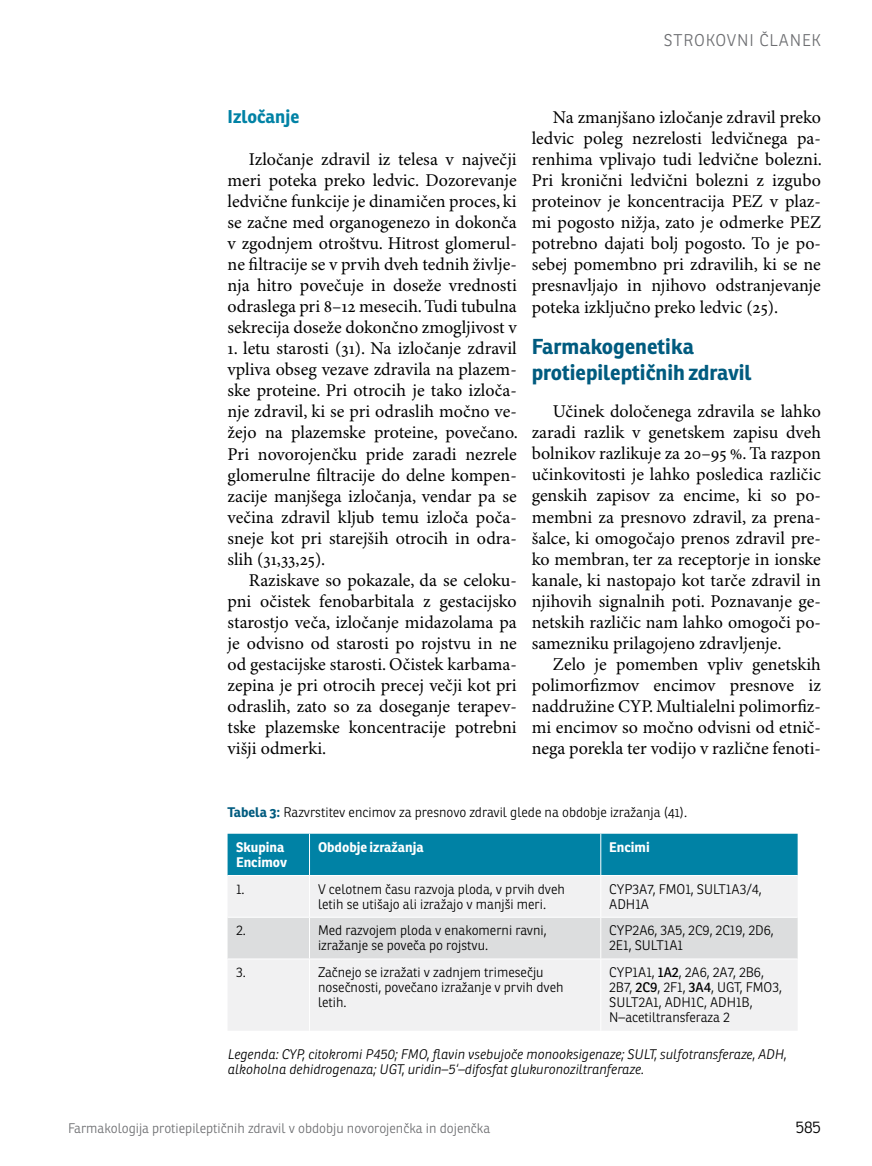
<style>
.page{position:relative;width:872px;height:1166px;background:#fff}
.page>*{position:absolute;margin:0;border:0;box-sizing:border-box;transform-origin:0 0}
.t1{font:700 21px/25.5px "Ronnia";color:#005b7f}
.t2{font:18px/21px "Minion Pro";color:#000;text-align:justify}
.t3{font:700 18px "Ronnia";color:#0082a5}
.t4{font:300 16.5px "Ronnia";letter-spacing:.05em;color:#6d6e71}
.t5{font:300 16.5px "Ronnia";color:#000}
.t6{font:300 13.5px/15px "Ronnia";color:#000}
.t7{font:italic 300 13.5px/15px "Ronnia";color:#000}
.t8{font:300 13.5px "Ronnia";color:#6d6e71}
.t9{font:700 13.5px/15px "Ronnia";color:#fff}
.s1{font-weight:700;color:#005b7f}
.s2{font-weight:400}
</style>
<div class="page">
<div style="left:227px;top:833px;width:570px;height:41px;background:#0082a5"></div>
<div style="left:227px;top:875px;width:570px;height:155px;background:#f1f1f2"></div>
<div style="left:227px;top:917px;width:570px;height:41px;background:#dcddde"></div>
<hr style="left:309px;top:833px;width:1px;height:41px;background:#fff">
<hr style="left:600px;top:833px;width:1px;height:41px;background:#fff">
<hr style="left:309px;top:875px;width:1px;height:41px;background:#fff">
<hr style="left:600px;top:875px;width:1px;height:41px;background:#fff">
<hr style="left:227px;top:916px;width:82px;height:1px;background:#fff">
<hr style="left:309px;top:916px;width:292px;height:1px;background:#fff">
<hr style="left:309px;top:917px;width:1px;height:41px;background:#fff">
<hr style="left:601px;top:916px;width:196px;height:1px;background:#fff">
<hr style="left:600px;top:917px;width:1px;height:41px;background:#fff">
<hr style="left:227px;top:958px;width:82px;height:1px;background:#fff">
<hr style="left:309px;top:958px;width:292px;height:1px;background:#fff">
<hr style="left:309px;top:959px;width:1px;height:71px;background:#fff">
<hr style="left:601px;top:958px;width:196px;height:1px;background:#fff">
<hr style="left:600px;top:959px;width:1px;height:71px;background:#fff">
<p class="t4" style="left:664px;top:30px;width:159px">Strokovni članek</p>
<p class="t3" style="left:227px;top:105px;width:73px">Izločanje</p>
<p class="t2" style="left:227px;top:150px;width:291px;text-indent:21px">Izločanje zdravil iz telesa v največji meri poteka preko ledvic. Dozorevanje ledvične funkcije je dinamičen proces, ki se začne med organogenezo in dokonča v zgodnjem otroštvu. Hitrost glomerul&shy;ne filtracije se v prvih dveh tednih življe&shy;nja hitro povečuje in doseže vrednosti odraslega pri 8–12 mesecih. Tudi tubulna sekrecija doseže dokončno zmogljivost v</p>
<p class="t2" style="left:227px;top:339px;width:292px">1. letu starosti (31). Na izločanje zdravil vpliva obseg vezave zdravila na plazem&shy;ske proteine. Pri otrocih je tako izloča&shy;nje zdravil, ki se pri odraslih močno ve&shy;žejo na plazemske proteine, povečano.<br>Pri novorojenčku pride zaradi nezrele glomerulne filtracije do delne kompen&shy;zacije manjšega izločanja, vendar pa se večina zdravil kljub temu izloča poča&shy;sneje kot pri starejših otrocih in odra&shy;slih (31,33,25).</p>
<p class="t2" style="left:227px;top:570px;width:291px;text-indent:21px">Raziskave so pokazale, da se celoku&shy;pni očistek fenobarbitala z gestacijsko starostjo veča, izločanje midazolama pa je odvisno od starosti po rojstvu in ne od gestacijske starosti. Očistek karbama&shy;zepina je pri otrocih precej večji kot pri odraslih, zato so za doseganje terapev&shy;tske plazemske koncentracije potrebni višji odmerki.</p>
<p class="t2" style="left:532px;top:108px;width:292px;text-indent:21px">Na zmanjšano izločanje zdravil preko ledvic poleg nezrelosti ledvičnega pa&shy;renhima vplivajo tudi ledvične bolezni.<br>Pri kronični ledvični bolezni z izgubo proteinov je koncentracija PEZ v plaz&shy;mi pogosto nižja, zato je odmerke PEZ potrebno dajati bolj pogosto. To je po&shy;sebej pomembno pri zdravilih, ki se ne presnavljajo in njihovo odstranjevanje poteka izključno preko ledvic (25).</p>
<p class="t1" style="left:531px;top:334px;width:221px">Farmakogenetika protiepileptičnih zdravil</p>
<p class="t2" style="left:531px;top:402px;width:291px;text-indent:21px">Učinek določenega zdravila se lahko zaradi razlik v genetskem zapisu dveh bolnikov razlikuje za 20–95 %. Ta razpon učinkovitosti je lahko posledica različic genskih zapisov za encime, ki so po&shy;membni za presnovo zdravil, za prena&shy;šalce, ki omogočajo prenos zdravil pre&shy;ko membran, ter za receptorje in ionske kanale, ki nastopajo kot tarče zdravil in njihovih signalnih poti. Poznavanje ge&shy;netskih različic nam lahko omogoči po&shy;samezniku prilagojeno zdravljenje.</p>
<p class="t2" style="left:531px;top:654px;width:291px;text-indent:21px">Zelo je pomemben vpliv genetskih polimorfizmov encimov presnove iz naddružine CYP. Multialelni polimorfiz&shy;mi encimov so močno odvisni od etnič&shy;nega porekla ter vodijo v različne fenoti-</p>
<p class="t6" style="left:227px;top:804px;width:461px"><span class="s1">Tabela 3:</span> Razvrstitev encimov za presnovo zdravil glede na obdobje izražanja (41).</p>
<p class="t9" style="left:236px;top:839px;width:52px">Skupina<br>Encimov</p>
<p class="t9" style="left:318px;top:839px;width:107px">Obdobje izražanja</p>
<p class="t9" style="left:609px;top:839px;width:42px">Encimi</p>
<p class="t6" style="left:236px;top:881px;width:10px">1.</p>
<p class="t6" style="left:318px;top:881px;width:248px">V celotnem času razvoja ploda, v prvih dveh letih se utišajo ali izražajo v manjši meri.</p>
<p class="t6" style="left:609px;top:881px;width:154px">CYP3A7, FMO1, SULT1A3/4,<br>ADH1A</p>
<p class="t6" style="left:236px;top:922px;width:11px">2.</p>
<p class="t6" style="left:318px;top:922px;width:230px">Med razvojem ploda v enakomerni ravni, izražanje se poveča po rojstvu.</p>
<p class="t6" style="left:609px;top:922px;width:166px">CYP2A6, 3A5, 2C9, 2C19, 2D6,<br>2E1, SULT1A1</p>
<p class="t6" style="left:236px;top:964px;width:11px">3.</p>
<p class="t6" style="left:318px;top:964px;width:247px">Začnejo se izražati v zadnjem trimesečju nosečnosti, povečano izražanje v prvih dveh letih.</p>
<p class="t6" style="left:609px;top:964px;width:174px">CYP1A1, <span class="s2">1A2</span>, 2A6, 2A7, 2B6,<br>2B7, <span class="s2">2C9</span>, 2F1, <span class="s2">3A4</span>, U GT, FMO3,<br>SULT2A1, AD H1C, AD H1B,<br>N –acetiltransferaza 2</p>
<p class="t7" style="left:227px;top:1045px;width:560px">Legenda: CYP, citokromi P450; FMO, flavin vsebujoče monooksigenaze; SULT, sulfotransferaze, ADH, alkoholna dehidrogenaza; UGT, uridin–5‘–difosfat glukuronoziltranferaze.</p>
<p class="t8" style="left:68px;top:1119px;width:424px">Farmakologija protiepileptičnih zdravil v obdobju novorojenčka in dojenčka</p>
<p class="t5" style="left:796px;top:1116px;width:27px">585</p>
</div>
